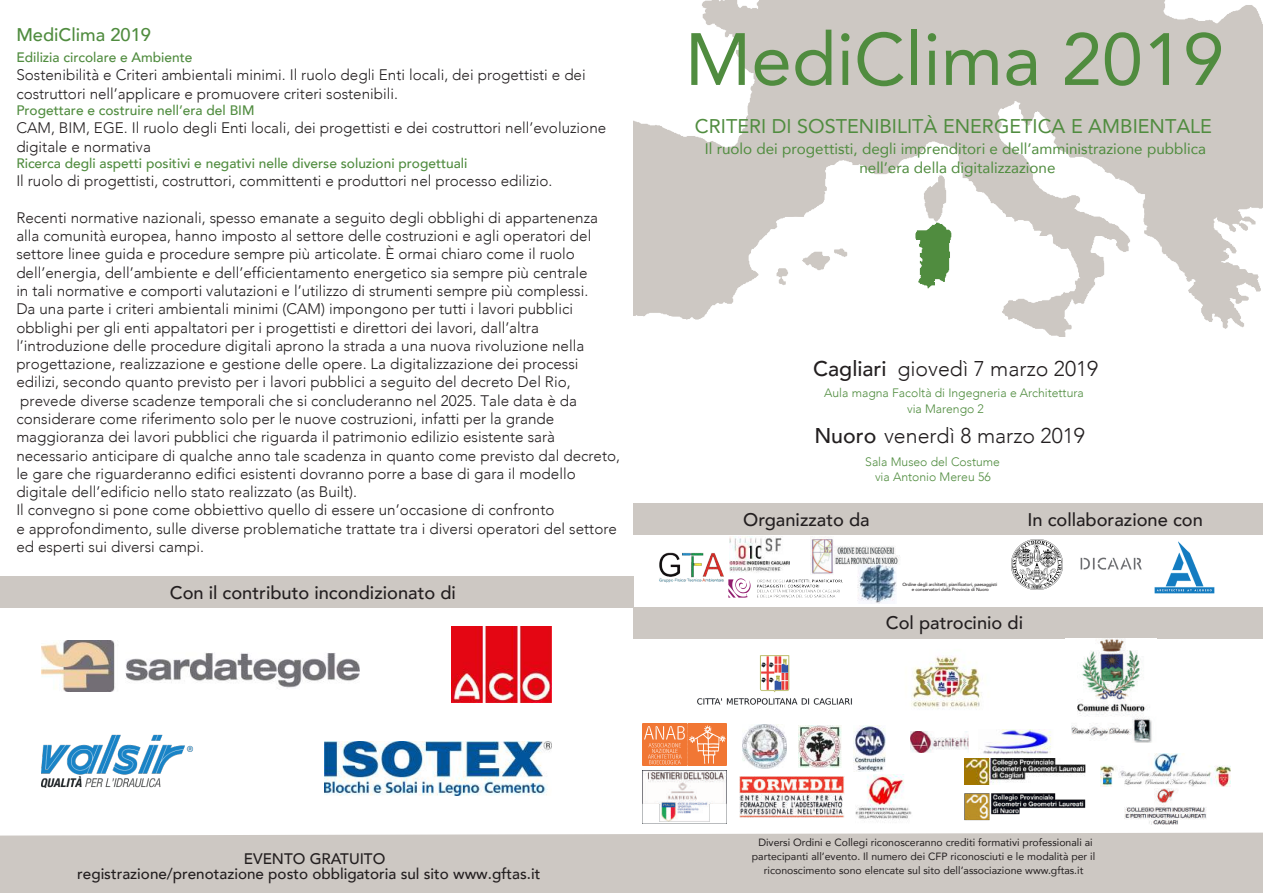
<style>
.page{position:relative;width:1263px;height:893px;background:#fff}
.page>*{position:absolute;margin:0;border:0;box-sizing:border-box;transform-origin:0 0}
.t1{font:73.05px "Avenir";color:#508c3f}
.t2{font:300 21.3px "Avenir";color:#231f20}
.t3{font:19.8px "Avenir";color:#508c3f}
.t4{font:500 18.3px "Avenir";color:#231f20}
.t5{font:500 18.3px "Avenir";color:#508c3f}
.t6{font:300 15.3px/18.3px "Avenir";color:#231f20}
.t7{font:15.3px/18.3px "Avenir";color:#508c3f;text-align:center}
.t8{font:500 15.3px "Avenir";color:#231f20}
.t9{font:500 13.65px "Avenir";color:#508c3f}
.t10{font:300 12.15px/15.3px "Avenir";color:#508c3f}
.t11{font:10.5px/13.8px "Avenir";color:#231f20;text-align:center}
.t12{font:500 4.5px/5.6px "Avenir";letter-spacing:-.02em;color:#231f20;text-align:center}
.s1{font-weight:500}
</style>
<div class="page">
<img style="left:881px;top:638px;width:130px;height:101px">
<div style="left:0;top:833px;width:1263px;height:60px;background:#cdc8c3"></div>
<img style="left:634px;top:0;width:629px;height:337px">
<div style="left:634px;top:504px;width:629px;height:31px;background:#cdc8c3"></div>
<div style="left:634px;top:607px;width:629px;height:31px;background:#cdc8c3"></div>
<div style="left:0;top:577px;width:634px;height:31px;background:#cdc8c3"></div>
<img style="left:659px;top:552px;width:62px;height:30px">
<img style="left:452px;top:627px;width:99px;height:76px">
<img style="left:324px;top:741px;width:227px;height:55px">
<img style="left:41px;top:641px;width:318px;height:50px">
<img style="left:41px;top:734px;width:152px;height:53px">
<img style="left:1012px;top:539px;width:50px;height:51px">
<img style="left:1080px;top:557px;width:62px;height:13px">
<img style="left:1154px;top:541px;width:61px;height:53px">
<img style="left:643px;top:724px;width:83px;height:41px">
<img style="left:964px;top:758px;width:121px;height:27px">
<img style="left:964px;top:793px;width:121px;height:28px">
<img style="left:1071px;top:638px;width:81px;height:104px">
<img style="left:729px;top:537px;width:61px;height:30px">
<img style="left:1124px;top:789px;width:83px;height:35px">
<img style="left:1100px;top:753px;width:131px;height:33px">
<img style="left:742px;top:724px;width:44px;height:44px">
<img style="left:811px;top:539px;width:89px;height:28px">
<img style="left:697px;top:655px;width:155px;height:50px">
<img style="left:857px;top:565px;width:39px;height:38px">
<img style="left:717px;top:567px;width:126px;height:31px">
<img style="left:643px;top:770px;width:83px;height:52px">
<img style="left:853px;top:725px;width:32px;height:47px">
<img style="left:798px;top:725px;width:43px;height:42px">
<img style="left:740px;top:776px;width:104px;height:41px">
<img style="left:910px;top:731px;width:59px;height:22px">
<img style="left:855px;top:774px;width:57px;height:47px">
<img style="left:979px;top:730px;width:72px;height:24px">
<p class="t5" style="left:16px;top:18px;width:136px">MediClima 2019</p>
<p class="t9" style="left:16px;top:45px;width:178px">Edilizia circolare e Ambiente</p>
<p class="t6" style="left:16px;top:66px;width:571px">Sostenibilità e Criteri ambientali minimi. Il ruolo degli Enti locali, dei progettisti e dei costruttori nell’applicare e promuovere criteri sostenibili.</p>
<p class="t9" style="left:16px;top:98px;width:240px">Progettare e costruire nell’era del BIM</p>
<p class="t6" style="left:16px;top:119px;width:591px">CAM, BIM, EGE. Il ruolo degli Enti locali, dei progettisti e dei costruttori nell’evoluzione digitale e normativa</p>
<p class="t9" style="left:16px;top:151px;width:453px">Ricerca degli aspetti positivi e negativi nelle diverse soluzioni progettuali</p>
<p class="t6" style="left:16px;top:172px;width:538px">Il ruolo di progettisti, costruttori, committenti e produttori nel processo edilizio.</p>
<p class="t6" style="left:16px;top:208px;width:605px">Recenti normative nazionali, spesso emanate a seguito degli obblighi di appartenenza alla comunità europea, hanno imposto al settore delle costruzioni e agli operatori del settore linee guida e procedure sempre più articolate. È ormai chiaro come il ruolo dell’energia, dell’ambiente e dell’efficientamento energetico sia sempre più centrale<br>in tali normative e comporti valutazioni e l’utilizzo di strumenti sempre più complessi.<br>Da una parte i criteri ambientali minimi (CAM) impongono per tutti i lavori pubblici obblighi per gli enti appaltatori per i progettisti e direttori dei lavori, dall’altra l’introduzione delle procedure digitali aprono la strada a una nuova rivoluzione nella progettazione, realizzazione e gestione delle opere. La digitalizzazione dei processi edilizi, secondo quanto previsto per i lavori pubblici a seguito del decreto Del Rio, prevede diverse scadenze temporali che si concluderanno nel 2025. Tale data è da considerare come riferimento solo per le nuove costruzioni, infatti per la grande maggioranza dei lavori pubblici che riguarda il patrimonio edilizio esistente sarà necessario anticipare di qualche anno tale scadenza in quanto come previsto dal decreto, le gare che riguarderanno edifici esistenti dovranno porre a base di gara il modello digitale dell’edificio nello stato realizzato (as Built).<br>Il convegno si pone come obbiettivo quello di essere un’occasione di confronto<br>e approfondimento, sulle diverse problematiche trattate tra i diversi operatori del settore ed esperti sui diversi campi.</p>
<p class="t4" style="left:170px;top:576px;width:288px">Con il contributo incondizionato di</p>
<h1 class="t1" style="left:685px;top:1px;width:541px">MediClima 2019</h1>
<p class="t3" style="left:695px;top:110px;width:519px">CRITERI DI SOSTENIBILITÀ ENERGETICA E AMBIENTALE</p>
<p class="t7" style="left:705px;top:139px;width:503px">Il ruolo dei progettisti, degli imprenditori e dell’amministrazione pubblica nell’era della digitalizzazione</p>
<h2 class="t2" style="left:813px;top:356px;width:287px"><span class="s1">Cagliari</span> giovedì 7 marzo 2019</h2>
<p class="t10" style="left:907px;top:386px;width:178px;text-indent:-83px">Aula magna Facoltà di Ingegneria e Architettura via Marengo 2</p>
<h2 class="t2" style="left:814px;top:423px;width:272px"><span class="s1">Nuoro</span> venerdì 8 marzo 2019</h2>
<p class="t10" style="left:865px;top:454px;width:136px">Sala Museo del Costume</p>
<p class="t10" style="left:875px;top:469px;width:117px">via Antonio Mereu 56</p>
<p class="t4" style="left:743px;top:503px;width:128px">Organizzato da</p>
<p class="t4" style="left:1027px;top:503px;width:177px">In collaborazione con</p>
<p class="t12" style="left:902px;top:581px;width:96px">Ordine degli architetti, pianificatori, paesaggisti e conservatori della Provincia di Nuoro</p>
<p class="t4" style="left:886px;top:607px;width:139px">Col patrocinio di</p>
<p class="t8" style="left:244px;top:845px;width:143px">EVENTO GRATUITO</p>
<p class="t8" style="left:77px;top:860px;width:464px">registrazione/prenotazione posto obbligatoria sul sito www.gftas.it</p>
<p class="t11" style="left:752px;top:836px;width:345px">Diversi Ordini e Collegi riconosceranno crediti formativi professionali ai partecipanti all’evento. Il numero dei CFP riconosciuti e le modalità per il riconoscimento sono elencate sul sito dell’associazione www.gftas.it</p>
</div>
